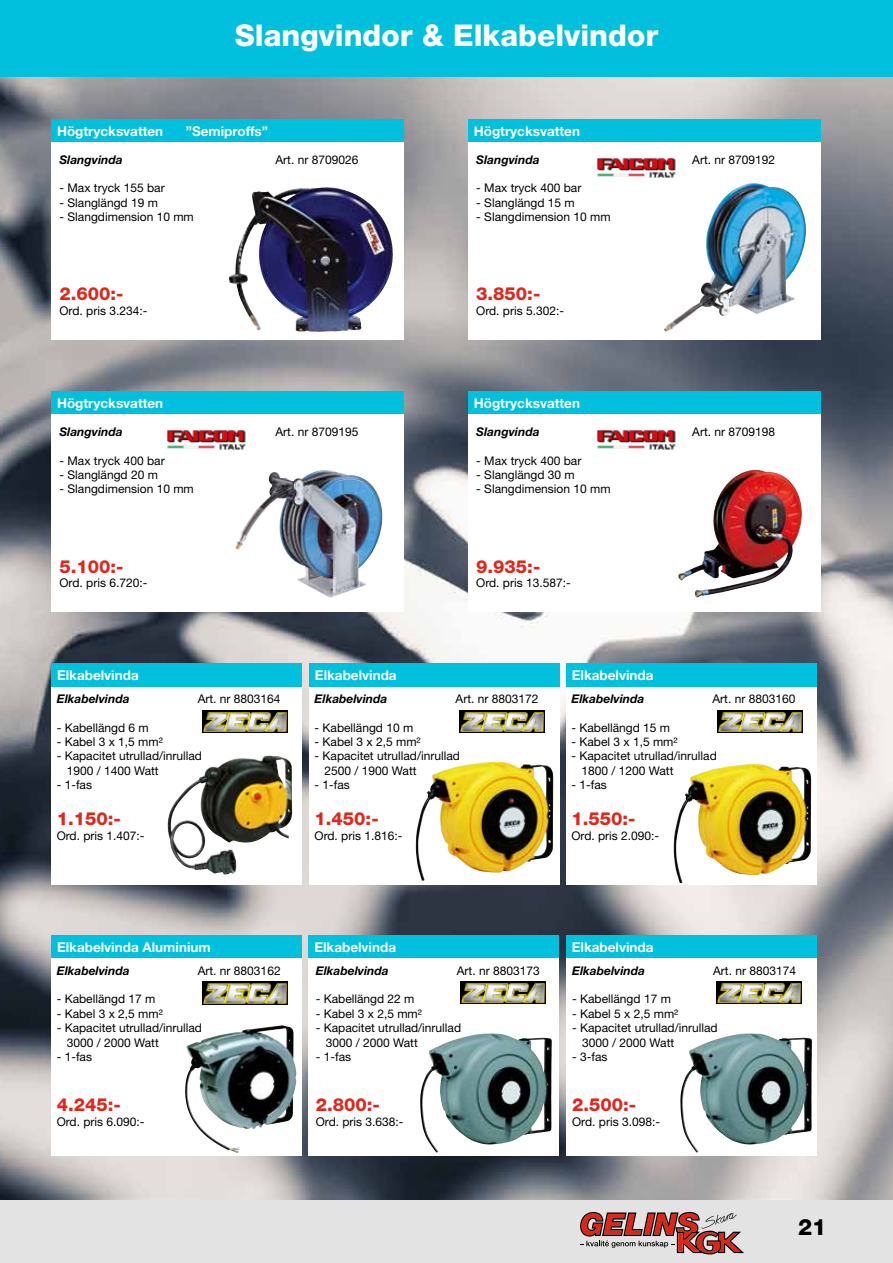
<style>
.page{position:relative;width:893px;height:1263px;background:#fff}
.page>*{position:absolute;margin:0;border:0;box-sizing:border-box;transform-origin:0 0}
.t1{font:800 30px "Helvetica Neue LT";color:#fff}
.t2{font:800 22.5px "Helvetica Neue LT";color:#000}
.t3{font:800 18px "Helvetica Neue LT";color:#df271c}
.t4{font:700 13.5px "Helvetica Neue LT";color:#fff}
.t5{font:12px/14.4px "Helvetica Neue LT";color:#000}
.t6{font:italic 700 12px "Helvetica Neue LT";color:#000}
</style>
<div class="page">
<div style="left:0;top:1199px;width:893px;height:64px;background:#e3e3e3"></div>
<svg style="left:580px;top:1212px;width:164px;height:42px"></svg>
<img style="left:0;top:77px;width:893px;height:1122px">
<div style="left:0;top:0;width:893px;height:77px;background:#00c0de"></div>
<div style="left:51px;top:119px;width:353px;height:23px;background:#00c0de"></div>
<svg style="left:51px;top:142px;width:353px;height:198px"></svg>
<div style="left:468px;top:119px;width:353px;height:23px;background:#00c0de"></div>
<div style="left:468px;top:142px;width:353px;height:198px;background:#fff"></div>
<img style="left:597px;top:158px;width:79px;height:20px">
<div style="left:51px;top:391px;width:353px;height:24px;background:#00c0de"></div>
<svg style="left:51px;top:415px;width:353px;height:197px"></svg>
<div style="left:468px;top:391px;width:353px;height:24px;background:#00c0de"></div>
<div style="left:468px;top:415px;width:353px;height:197px;background:#fff"></div>
<img style="left:164px;top:426px;width:85px;height:26px">
<img style="left:597px;top:430px;width:79px;height:20px">
<img style="left:252px;top:187px;width:74px;height:30px">
<img style="left:664px;top:183px;width:142px;height:149px">
<img style="left:297px;top:470px;width:27px;height:9px">
<img style="left:717px;top:470px;width:37px;height:31px">
<div style="left:566px;top:663px;width:251px;height:24px;background:#00c0de"></div>
<svg style="left:566px;top:687px;width:251px;height:197px"></svg>
<img style="left:690px;top:764px;width:65px;height:22px">
<img style="left:717px;top:710px;width:85px;height:22px">
<div style="left:309px;top:663px;width:251px;height:24px;background:#00c0de"></div>
<svg style="left:309px;top:687px;width:251px;height:197px"></svg>
<img style="left:432px;top:761px;width:65px;height:22px">
<img style="left:459px;top:710px;width:85px;height:22px">
<div style="left:51px;top:663px;width:251px;height:24px;background:#00c0de"></div>
<svg style="left:51px;top:687px;width:251px;height:197px"></svg>
<img style="left:203px;top:710px;width:85px;height:22px">
<img style="left:221px;top:755px;width:47px;height:10px">
<div style="left:51px;top:935px;width:251px;height:23px;background:#00c0de"></div>
<svg style="left:51px;top:958px;width:251px;height:198px"></svg>
<img style="left:203px;top:982px;width:85px;height:22px">
<img style="left:201px;top:1025px;width:81px;height:16px">
<div style="left:308px;top:935px;width:251px;height:23px;background:#00c0de"></div>
<svg style="left:308px;top:958px;width:251px;height:198px"></svg>
<img style="left:442px;top:1033px;width:51px;height:12px">
<img style="left:460px;top:981px;width:85px;height:22px">
<div style="left:566px;top:935px;width:251px;height:23px;background:#00c0de"></div>
<svg style="left:566px;top:958px;width:251px;height:198px"></svg>
<img style="left:702px;top:1033px;width:51px;height:12px">
<img style="left:716px;top:981px;width:85px;height:22px">
<h1 class="t1" style="left:235px;top:17px;width:425px">Slangvindor &amp; Elkabelvindor</h1>
<p class="t4" style="left:57px;top:122px;width:108px">Högtrycksvatten</p>
<p class="t4" style="left:186px;top:122px;width:84px">”Semiproffs”</p>
<p class="t6" style="left:60px;top:152px;width:65px">Slangvinda</p>
<p class="t5" style="left:276px;top:152px;width:84px">Art. nr 8709026</p>
<p class="t5" style="left:60px;top:181px;width:107px">- Max tryck 155 bar</p>
<p class="t5" style="left:60px;top:195px;width:100px">- Slanglängd 19 m</p>
<p class="t5" style="left:60px;top:210px;width:136px">- Slangdimension 10 mm</p>
<h3 class="t3" style="left:60px;top:283px;width:66px">2.600:-</h3>
<p class="t5" style="left:60px;top:303px;width:89px">Ord. pris 3.234:-</p>
<p class="t4" style="left:57px;top:395px;width:108px">Högtrycksvatten</p>
<p class="t6" style="left:60px;top:424px;width:65px">Slangvinda</p>
<p class="t5" style="left:276px;top:424px;width:84px">Art. nr 8709195</p>
<p class="t5" style="left:60px;top:453px;width:107px">- Max tryck 400 bar</p>
<p class="t5" style="left:60px;top:467px;width:100px">- Slanglängd 20 m</p>
<p class="t5" style="left:60px;top:482px;width:136px">- Slangdimension 10 mm</p>
<h3 class="t3" style="left:60px;top:555px;width:66px">5.100:-</h3>
<p class="t5" style="left:60px;top:575px;width:89px">Ord. pris 6.720:-</p>
<p class="t4" style="left:474px;top:122px;width:108px">Högtrycksvatten</p>
<p class="t6" style="left:476px;top:152px;width:65px">Slangvinda</p>
<p class="t5" style="left:692px;top:152px;width:84px">Art. nr 8709192</p>
<p class="t5" style="left:476px;top:181px;width:107px">- Max tryck 400 bar</p>
<p class="t5" style="left:476px;top:195px;width:100px">- Slanglängd 15 m</p>
<p class="t5" style="left:476px;top:210px;width:136px">- Slangdimension 10 mm</p>
<h3 class="t3" style="left:476px;top:283px;width:66px">3.850:-</h3>
<p class="t5" style="left:476px;top:303px;width:89px">Ord. pris 5.302:-</p>
<p class="t4" style="left:474px;top:395px;width:108px">Högtrycksvatten</p>
<p class="t6" style="left:476px;top:424px;width:65px">Slangvinda</p>
<p class="t5" style="left:692px;top:424px;width:84px">Art. nr 8709198</p>
<p class="t5" style="left:476px;top:453px;width:107px">- Max tryck 400 bar</p>
<p class="t5" style="left:476px;top:467px;width:100px">- Slanglängd 30 m</p>
<p class="t5" style="left:476px;top:482px;width:136px">- Slangdimension 10 mm</p>
<h3 class="t3" style="left:476px;top:555px;width:66px">9.935:-</h3>
<p class="t5" style="left:476px;top:575px;width:96px">Ord. pris 13.587:-</p>
<p class="t4" style="left:57px;top:667px;width:83px">Elkabelvinda</p>
<p class="t6" style="left:57px;top:691px;width:74px">Elkabelvinda</p>
<p class="t5" style="left:198px;top:691px;width:84px">Art. nr 8803164</p>
<p class="t5" style="left:57px;top:720px;width:94px">- Kabellängd 6 m</p>
<p class="t5" style="left:57px;top:734px;width:108px">- Kabel 3 x 1,5 mm²</p>
<p class="t5" style="left:67px;top:749px;width:137px;text-indent:-10px">- Kapacitet utrullad/inrullad<br>1900 / 1400 Watt</p>
<p class="t5" style="left:57px;top:777px;width:37px">- 1-fas</p>
<h3 class="t3" style="left:57px;top:808px;width:66px">1.150:-</h3>
<p class="t5" style="left:57px;top:828px;width:89px">Ord. pris 1.407:-</p>
<p class="t4" style="left:315px;top:667px;width:83px">Elkabelvinda</p>
<p class="t6" style="left:315px;top:691px;width:74px">Elkabelvinda</p>
<p class="t5" style="left:456px;top:691px;width:84px">Art. nr 8803172</p>
<p class="t5" style="left:315px;top:720px;width:100px">- Kabellängd 10 m</p>
<p class="t5" style="left:315px;top:734px;width:108px">- Kabel 3 x 2,5 mm²</p>
<p class="t5" style="left:325px;top:749px;width:137px;text-indent:-10px">- Kapacitet utrullad/inrullad<br>2500 / 1900 Watt</p>
<p class="t5" style="left:315px;top:777px;width:37px">- 1-fas</p>
<h3 class="t3" style="left:315px;top:808px;width:66px">1.450:-</h3>
<p class="t5" style="left:315px;top:828px;width:89px">Ord. pris 1.816:-</p>
<p class="t4" style="left:572px;top:667px;width:83px">Elkabelvinda</p>
<p class="t6" style="left:571px;top:691px;width:74px">Elkabelvinda</p>
<p class="t5" style="left:712px;top:691px;width:84px">Art. nr 8803160</p>
<p class="t5" style="left:571px;top:720px;width:100px">- Kabellängd 15 m</p>
<p class="t5" style="left:571px;top:734px;width:108px">- Kabel 3 x 1,5 mm²</p>
<p class="t5" style="left:581px;top:749px;width:137px;text-indent:-10px">- Kapacitet utrullad/inrullad<br>1800 / 1200 Watt</p>
<p class="t5" style="left:571px;top:777px;width:37px">- 1-fas</p>
<h3 class="t3" style="left:571px;top:808px;width:66px">1.550:-</h3>
<p class="t5" style="left:571px;top:828px;width:89px">Ord. pris 2.090:-</p>
<p class="t4" style="left:57px;top:938px;width:155px">Elkabelvinda Aluminium</p>
<p class="t6" style="left:57px;top:963px;width:74px">Elkabelvinda</p>
<p class="t5" style="left:198px;top:963px;width:84px">Art. nr 8803162</p>
<p class="t5" style="left:57px;top:992px;width:100px">- Kabellängd 17 m</p>
<p class="t5" style="left:57px;top:1006px;width:108px">- Kabel 3 x 2,5 mm²</p>
<p class="t5" style="left:67px;top:1020px;width:137px;text-indent:-10px">- Kapacitet utrullad/inrullad<br>3000 / 2000 Watt</p>
<p class="t5" style="left:57px;top:1049px;width:37px">- 1-fas</p>
<h3 class="t3" style="left:57px;top:1094px;width:66px">4.245:-</h3>
<p class="t5" style="left:57px;top:1114px;width:89px">Ord. pris 6.090:-</p>
<p class="t4" style="left:314px;top:938px;width:83px">Elkabelvinda</p>
<p class="t6" style="left:316px;top:963px;width:74px">Elkabelvinda</p>
<p class="t5" style="left:457px;top:963px;width:84px">Art. nr 8803173</p>
<p class="t5" style="left:316px;top:992px;width:100px">- Kabellängd 22 m</p>
<p class="t5" style="left:316px;top:1006px;width:108px">- Kabel 3 x 2,5 mm²</p>
<p class="t5" style="left:326px;top:1020px;width:137px;text-indent:-10px">- Kapacitet utrullad/inrullad<br>3000 / 2000 Watt</p>
<p class="t5" style="left:316px;top:1049px;width:37px">- 1-fas</p>
<h3 class="t3" style="left:316px;top:1094px;width:66px">2.800:-</h3>
<p class="t5" style="left:316px;top:1114px;width:89px">Ord. pris 3.638:-</p>
<p class="t4" style="left:572px;top:938px;width:83px">Elkabelvinda</p>
<p class="t6" style="left:572px;top:963px;width:74px">Elkabelvinda</p>
<p class="t5" style="left:713px;top:963px;width:84px">Art. nr 8803174</p>
<p class="t5" style="left:572px;top:992px;width:100px">- Kabellängd 17 m</p>
<p class="t5" style="left:572px;top:1006px;width:108px">- Kabel 5 x 2,5 mm²</p>
<p class="t5" style="left:582px;top:1020px;width:137px;text-indent:-10px">- Kapacitet utrullad/inrullad<br>3000 / 2000 Watt</p>
<p class="t5" style="left:572px;top:1049px;width:37px">- 3-fas</p>
<h3 class="t3" style="left:572px;top:1094px;width:66px">2.500:-</h3>
<p class="t5" style="left:572px;top:1114px;width:89px">Ord. pris 3.098:-</p>
<h2 class="t2" style="left:798px;top:1214px;width:30px">21</h2>
</div>
